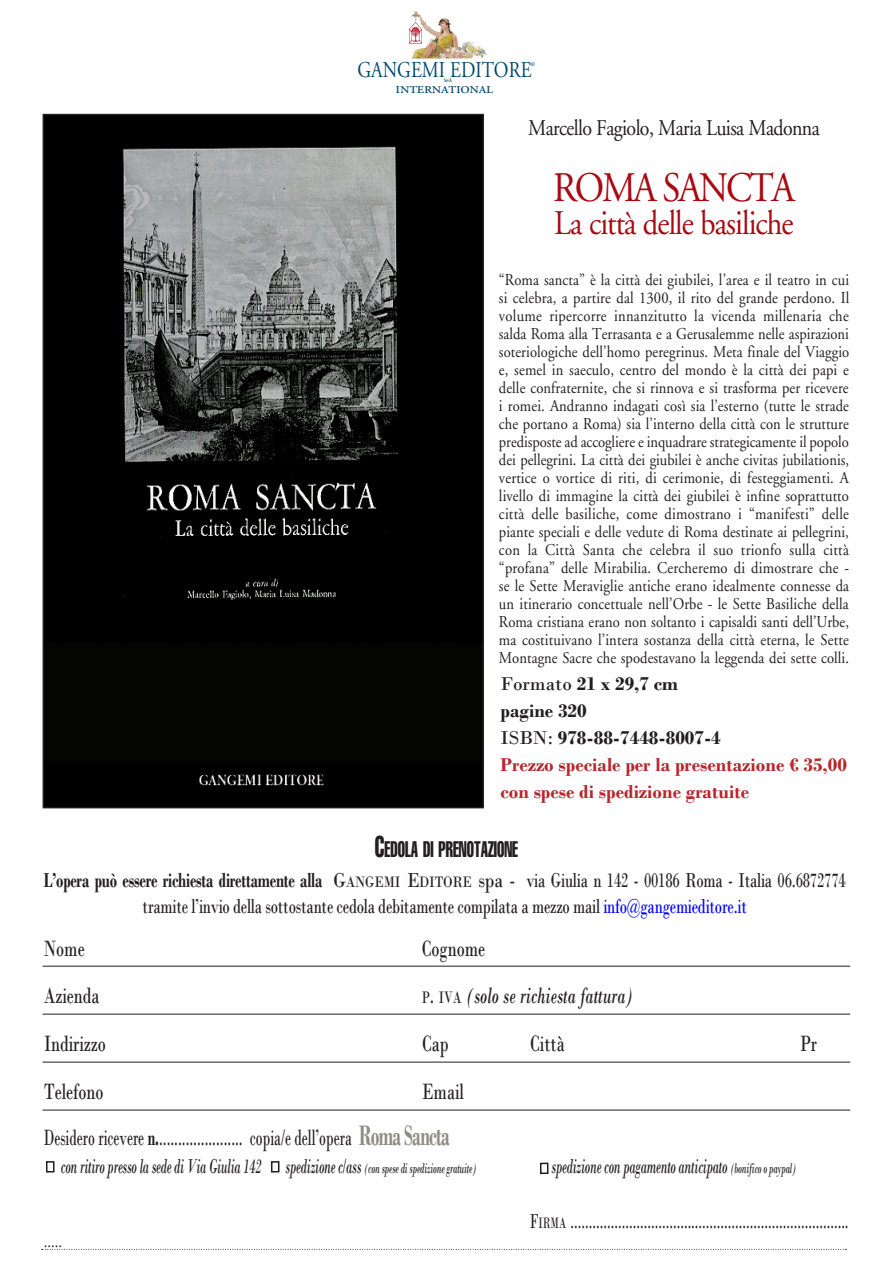
<style>
.page{position:relative;width:893px;height:1263px;background:#fff}
.page>*{position:absolute;margin:0;border:0;box-sizing:border-box;transform-origin:0 0}
.Normale{font:42px "Adobe Garamond";letter-spacing:-.06em;color:#a70a12;scale:.88 1}
.Normale-2{font:34.5px "Adobe Garamond";letter-spacing:-.03em;color:#a70a12;scale:.88 1}
.Normale-3{font:23.25px "Bodoni";color:#231f20;scale:.6 1}
.Normale-4{font:23.25px "Bodoni";color:#231f20;scale:.71 1}
.Normale-5{font:italic 23.25px "Bodoni";color:#231f20;scale:.71 1}
.Normale-6{font:22.65px "Adobe Garamond";color:#004870;scale:.82 1}
.Normale-7{font:22.5px "Adobe Garamond";letter-spacing:-.03em;color:#231f20;scale:.88 1}
.Normale-8{font:extra-condensed 22.2px "Helvetica";color:#231f20;scale:.71 1}
.Normale-9{font:21.15px/25.3px "Bodoni";letter-spacing:-.015em;color:#231f20;text-align:center;scale:.85 1}
.Normale-10{font:italic 21.15px "Bodoni";letter-spacing:-.02em;color:#231f20;scale:.6 1}
.Normale-11{font:21.15px "Bodoni";color:#231f20;scale:.64 1}
.Normale-12{font:700 19.5px/27px "Bodoni";color:#b7282e}
.Normale-13{font:700 19.5px "Bodoni";color:#231f20}
.Normale-14{font:16.5px/18px "Adobe Garamond";letter-spacing:.005em;color:#231f20;text-align:justify;scale:.88 1}
.Normale-15{font:15.75px "Adobe Garamond Regular SC";letter-spacing:-.015em;color:#004870;scale:1.06 1}
.Normale-16{font:15px "Bodoni";color:#231f20;scale:.9 1}
.Normale-17{font:5.55px "Adobe Garamond Semibold SC";color:#004870;scale:.92 1}
.Normale-18{font:5.55px "Adobe Garamond Semibold SC";color:#004870;scale:1.1 1}
.s1{font-weight:400}
.s2{font-size:29.55px}
.s3{font-weight:700}
.s4{font-style:inherit}
.s5{font-size:15.9px}
.s6{color:#00f}
.s7{font-style:normal;font-size:17.4px}
.s8{font-style:normal}
.s9{font-weight:700;font-size:29.55px;color:#8f8c82}
.s10{font-size:14.85px}
</style>
<div class="page">
<svg style="left:41px;top:1249px;width:805px;height:1px"></svg>
<hr style="left:42px;top:966px;width:808px;height:1px;background:#231f20">
<hr style="left:42px;top:1014px;width:808px;height:1px;background:#231f20">
<hr style="left:42px;top:1062px;width:808px;height:1px;background:#231f20">
<hr style="left:42px;top:1110px;width:808px;height:1px;background:#231f20">
<img style="left:46px;top:117px;width:435px;height:688px">
<div style="left:43px;top:114px;width:441px;height:694px;border:2px solid #231f20"></div>
<img style="left:411px;top:11px;width:26px;height:27px">
<img style="left:409px;top:23px;width:17px;height:21px">
<div style="left:46px;top:1161px;width:9px;height:11px;border:2px solid #231f20"></div>
<div style="left:271px;top:1161px;width:8px;height:11px;border:2px solid #231f20"></div>
<div style="left:540px;top:1162px;width:8px;height:12px;border:1px solid #231f20"></div>
<p class="Normale-6" style="left:357px;top:57px;width:214px">GANGEMI EDITORE</p>
<p class="Normale-17" style="left:444px;top:78px;width:10px">SpA</p>
<p class="Normale-18" style="left:530px;top:61px;width:6px">®</p>
<p class="Normale-15" style="left:396px;top:79px;width:94px">international</p>
<p class="Normale-7" style="left:528px;top:116px;width:333px">Marcello Fagiolo, Maria Luisa Madonna</p>
<p class="Normale" style="left:553px;top:165px;width:276px">ROMA SANCTA</p>
<p class="Normale-2" style="left:554px;top:205px;width:273px">La città delle basiliche</p>
<p class="Normale-14" style="left:499px;top:271px;width:400px">“Roma sancta” è la città dei giubilei, l’area e il teatro in cui si celebra, a partire dal 1300, il rito del grande perdono. Il volume ripercorre innanzitutto la vicenda millenaria che salda Roma alla Terrasanta e a Gerusalemme nelle aspirazioni soteriologiche dell’homo peregrinus. Meta finale del Viaggio e, semel in saeculo, centro del mondo è la città dei papi e delle confraternite, che si rinnova e si trasforma per ricevere i romei. Andranno indagati così sia l’esterno (tutte le strade che portano a Roma) sia l’interno della città con le strutture predisposte ad accogliere e inquadrare strategicamente il popolo dei pellegrini. La città dei giubilei è anche civitas jubilationis, vertice o vortice di riti, di cerimonie, di festeggiamenti. A livello di immagine la città dei giubilei è infine soprattutto città delle basiliche, come dimostrano i “manifesti” delle piante speciali e delle vedute di Roma destinate ai pellegrini, con la Città Santa che celebra il suo trionfo sulla città “profana” delle Mirabilia. Cercheremo di dimostrare che - se le Sette Meraviglie antiche erano idealmente connesse da un itinerario concettuale nell’Orbe - le Sette Basiliche della Roma cristiana erano non soltanto i capisaldi santi dell’Urbe, ma costituivano l’intera sostanza della città eterna, le Sette Montagne Sacre che spodestavano la leggenda dei sette colli.</p>
<p class="Normale-13" style="left:500px;top:672px;width:179px"><span class="s1">Formato</span> 21 x 29,7 cm</p>
<p class="Normale-13" style="left:500px;top:699px;width:88px">pagine 320</p>
<p class="Normale-13" style="left:500px;top:726px;width:222px"><span class="s1">ISBN:</span> 978-88-7448-8007-4</p>
<p class="Normale-12" style="left:500px;top:751px;width:348px">Prezzo speciale per la presentazione € 35,00 con spese di spedizione gratuite</p>
<p class="Normale-8" style="left:375px;top:835px;width:203px"><span class="s2">C</span>EDOLA DI PRENOTAZIONE</p>
<p class="Normale-9" style="left:44px;top:868px;width:945px"><span class="s3">L’opera può essere richiesta direttamente alla</span> <span class="s4">G</span><span class="s5">ANGEMI</span> <span class="s4">E</span><span class="s5">DITORE</span> spa - via Giulia n 142 - 00186 Roma - Italia 06.6872774 tramite l’invio della sottostante cedola debitamente compilata a mezzo mail <span class="s6">info@gangemieditore.it</span></p>
<p class="Normale-4" style="left:44px;top:934px;width:59px">Nome</p>
<p class="Normale-4" style="left:422px;top:934px;width:91px">Cognome</p>
<p class="Normale-4" style="left:44px;top:982px;width:80px">Azienda</p>
<p class="Normale-5" style="left:422px;top:982px;width:300px"><span class="s7">P</span><span class="s8">.</span> <span class="s7">IVA</span> (solo se richiesta fattura)</p>
<p class="Normale-4" style="left:44px;top:1030px;width:89px">Indirizzo</p>
<p class="Normale-4" style="left:422px;top:1030px;width:39px">Cap</p>
<p class="Normale-4" style="left:530px;top:1030px;width:50px">Città</p>
<p class="Normale-4" style="left:800px;top:1030px;width:25px">Pr</p>
<p class="Normale-4" style="left:44px;top:1077px;width:86px">Telefono</p>
<p class="Normale-4" style="left:422px;top:1077px;width:61px">Email</p>
<p class="Normale-3" style="left:44px;top:1124px;width:679px">Desidero ricevere <span class="s3">n.</span>...................... copia/e dell’opera <span class="s9">Roma Sancta</span></p>
<p class="Normale-10" style="left:61px;top:1153px;width:695px">con ritiro presso la sede di Via Giulia 142 spedizione c/ass <span class="s10">(con spese di spedizione gratuite)</span></p>
<p class="Normale-10" style="left:551px;top:1153px;width:410px">spedizione con pagamento anticipato <span class="s10">(bonifico o paypal)</span></p>
<p class="Normale-11" style="left:530px;top:1208px;width:500px">F<span class="s5">IRMA</span> ............................................................................</p>
<p class="Normale-16" style="left:44px;top:1233px;width:22px">.....</p>
</div>
